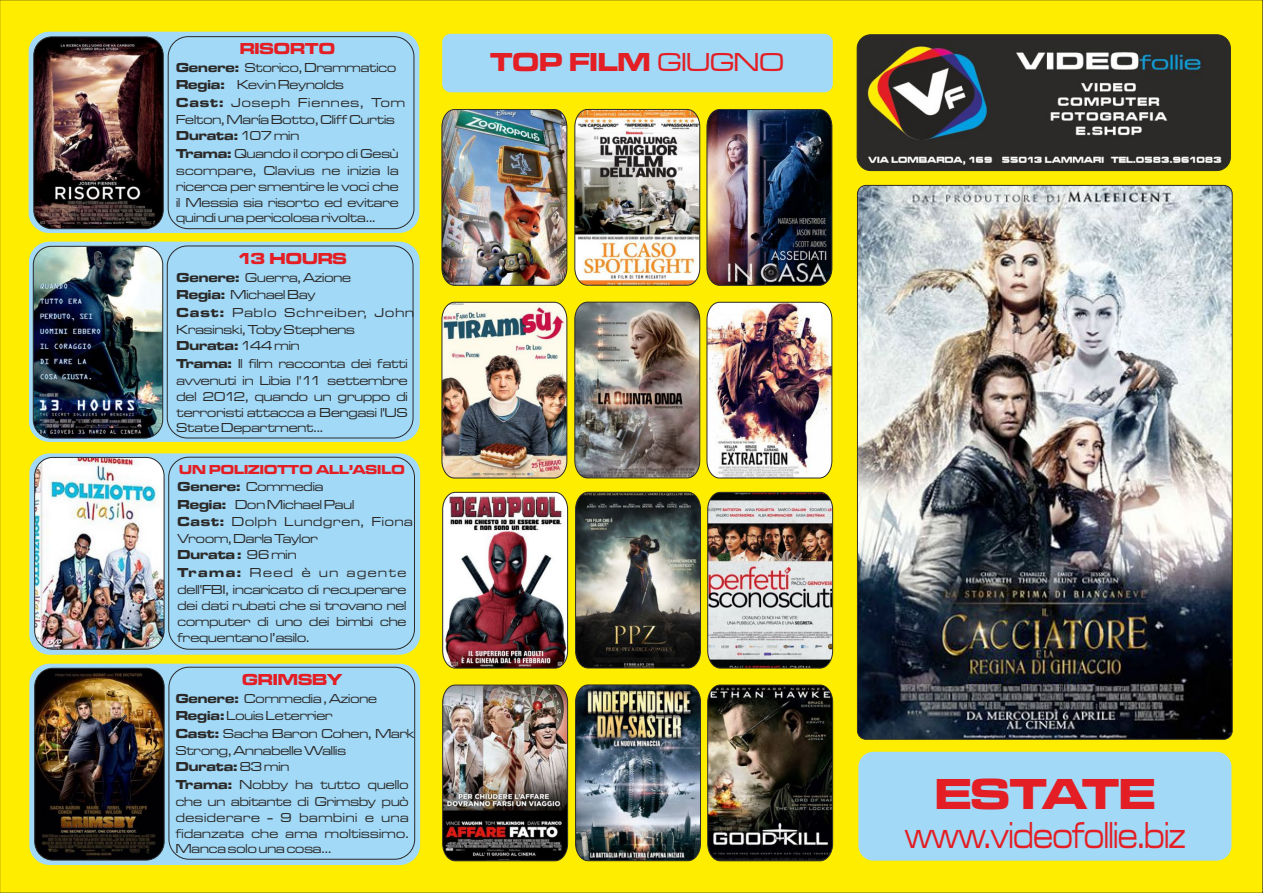
<style>
.page{position:relative;width:1263px;height:893px;background:#ffed00}
.page>*{position:absolute;margin:0;border:0;box-sizing:border-box;transform-origin:0 0}
.t1{font:45px "Microgramma D Bold Exte";color:#e31e24}
.t2{font:39px "Microgramma D Medi Exte";color:#e31e24;scale:.76 1}
.t3{font:27px "Microgramma D Bold Exte";color:#e31e24}
.t4{font:16.5px "Microgramma D Bold Exte";color:#e31e24}
.t5{font:13.5px/16.2px "Microgramma D Medi Exte";color:#2b2a29}
.t6{font:13.5px "Microgramma D Bold Exte";color:#2b2a29}
.t7{font:13.5px "Microgramma D Bold Exte";color:#e31e24}
.s1{font-family:"Microgramma D Bold Exte"}
.s2{font-family:"Microgramma D Medi Exte"}
</style>
<div class="page">
<div style="left:858px;top:752px;width:373px;height:109px;background:#a2d9f7;border-radius:15px"></div>
<img style="left:857px;top:35px;width:373px;height:136px;border-radius:14px">
<div style="left:857px;top:35px;width:373px;height:136px;border:1px solid #2b2a29;border-radius:14px"></div>
<img style="left:857px;top:185px;width:375px;height:554px;border-radius:9px">
<div style="left:442px;top:34px;width:391px;height:58px;background:#a2d9f7;border-radius:9px"></div>
<img style="left:707px;top:685px;width:126px;height:176px">
<img style="left:442px;top:109px;width:125px;height:177px">
<img style="left:574px;top:109px;width:126px;height:177px">
<img style="left:707px;top:109px;width:125px;height:177px">
<img style="left:442px;top:302px;width:125px;height:176px">
<img style="left:574px;top:302px;width:126px;height:176px">
<img style="left:707px;top:302px;width:125px;height:176px">
<img style="left:442px;top:492px;width:126px;height:176px">
<img style="left:575px;top:492px;width:126px;height:176px">
<img style="left:707px;top:492px;width:126px;height:176px">
<img style="left:442px;top:685px;width:126px;height:176px">
<img style="left:575px;top:685px;width:126px;height:176px">
<div style="left:29px;top:32px;width:390px;height:201px;background:#a2d9f7;border-radius:20px"></div>
<img style="left:34px;top:37px;width:129px;height:192px;border-radius:18px">
<div style="left:34px;top:37px;width:129px;height:192px;border:1px solid #2b2a29;border-radius:18px"></div>
<div style="left:168px;top:36px;width:246px;height:193px;border:1px solid #2b2a29;border-radius:20px"></div>
<div style="left:29px;top:664px;width:391px;height:201px;background:#a2d9f7;border-radius:20px"></div>
<div style="left:29px;top:453px;width:391px;height:202px;background:#a2d9f7;border-radius:20px"></div>
<div style="left:169px;top:667px;width:246px;height:192px;border:1px solid #2b2a29;border-radius:20px"></div>
<div style="left:169px;top:457px;width:246px;height:192px;border:1px solid #2b2a29;border-radius:20px"></div>
<img style="left:35px;top:668px;width:129px;height:192px;border-radius:18px">
<div style="left:35px;top:668px;width:129px;height:192px;border:1px solid #2b2a29;border-radius:18px"></div>
<img style="left:35px;top:457px;width:129px;height:192px;border-radius:18px">
<div style="left:34px;top:457px;width:130px;height:192px;border:1px solid #2b2a29;border-radius:18px"></div>
<div style="left:29px;top:242px;width:391px;height:200px;background:#a2d9f7;border-radius:20px"></div>
<div style="left:167px;top:246px;width:246px;height:192px;border:1px solid #2b2a29;border-radius:20px"></div>
<img style="left:33px;top:246px;width:130px;height:192px;border-radius:18px">
<div style="left:33px;top:246px;width:130px;height:192px;border:1px solid #2b2a29;border-radius:18px"></div>
<p class="t4" style="left:240px;top:41px;width:97px">RISORTO</p>
<p class="t5" style="left:176px;top:60px;width:230px;line-height:17.2px"><span class="s1">Genere:</span> Storico, Drammatico<br><span class="s1">Regia:</span> Kevin Reynolds<br><span class="s1">Cast:</span> Joseph Fiennes, Tom<br>Felton, María Botto, Cliff Curtis</p>
<p class="t6" style="left:176px;top:130px;width:125px">Durata: <span class="s2">107 min</span></p>
<p class="t5" style="left:176px;top:146px;width:224px;text-align:justify"><span class="s1">Trama:</span> Quando il corpo di Gesù scompare, Clavius ne inizia la ricerca per smentire le voci che il Messia sia risorto ed evitare quindi una pericolosa rivolta...</p>
<p class="t4" style="left:237px;top:251px;width:111px">13 HOURS</p>
<p class="t5" style="left:176px;top:269px;width:239px;line-height:17.2px"><span class="s1">Genere:</span> Guerra, Azione<br><span class="s1">Regia:</span> Michael Bay<br><span class="s1">Cast:</span> Pablo Schreiber, John<br>Krasinski, Toby Stephens</p>
<p class="t6" style="left:176px;top:340px;width:125px">Durata: <span class="s2">144 min</span></p>
<p class="t5" style="left:176px;top:356px;width:233px;text-align:justify"><span class="s1">Trama:</span> Il film racconta dei fatti avvenuti in Libia l'11 settembre del 2012, quando un gruppo di terroristi attacca a Bengasi l'US State Department...</p>
<p class="t7" style="left:179px;top:463px;width:227px">UN POLIZIOTTO ALL’ASILO</p>
<p class="t5" style="left:177px;top:479px;width:237px;line-height:17.2px"><span class="s1">Genere:</span> Commedia<br><span class="s1">Regia:</span> Don Michael Paul<br><span class="s1">Cast:</span> Dolph Lundgren, Fiona<br>Vroom, Darla Taylor</p>
<p class="t6" style="left:177px;top:549px;width:121px">Durata : <span class="s2">96 min</span></p>
<p class="t5" style="left:177px;top:565px;width:230px;text-align:justify"><span class="s1">Trama:</span> Reed è un agente dell'FBI, incaricato di recuperare dei dati rubati che si trovano nel computer di uno dei bimbi che frequentano l’asilo.</p>
<p class="t4" style="left:242px;top:672px;width:101px">GRIMSBY</p>
<p class="t5" style="left:176px;top:690px;width:241px;line-height:17.2px"><span class="s1">Genere:</span> Commedia , Azione<br><span class="s1">Regia:</span>Louis Leterrier<br><span class="s1">Cast:</span> Sacha Baron Cohen, Mark<br>Strong, Annabelle Wallis</p>
<p class="t6" style="left:176px;top:761px;width:115px">Durata: <span class="s2">83 min</span></p>
<p class="t5" style="left:176px;top:777px;width:234px;text-align:justify"><span class="s1">Trama:</span> Nobby ha tutto quello che un abitante di Grimsby può desiderare - 9 bambini e una fidanzata che ama moltissimo.<br>Manca solo una cosa...</p>
<h3 class="t3" style="left:490px;top:50px;width:295px">TOP FILM <span class="s2">GIUGNO</span></h3>
<h1 class="t1" style="left:935px;top:773px;width:222px">ESTATE</h1>
<h2 class="t2" style="left:905px;top:817px;width:370px">www.videofollie.biz</h2>
</div>
